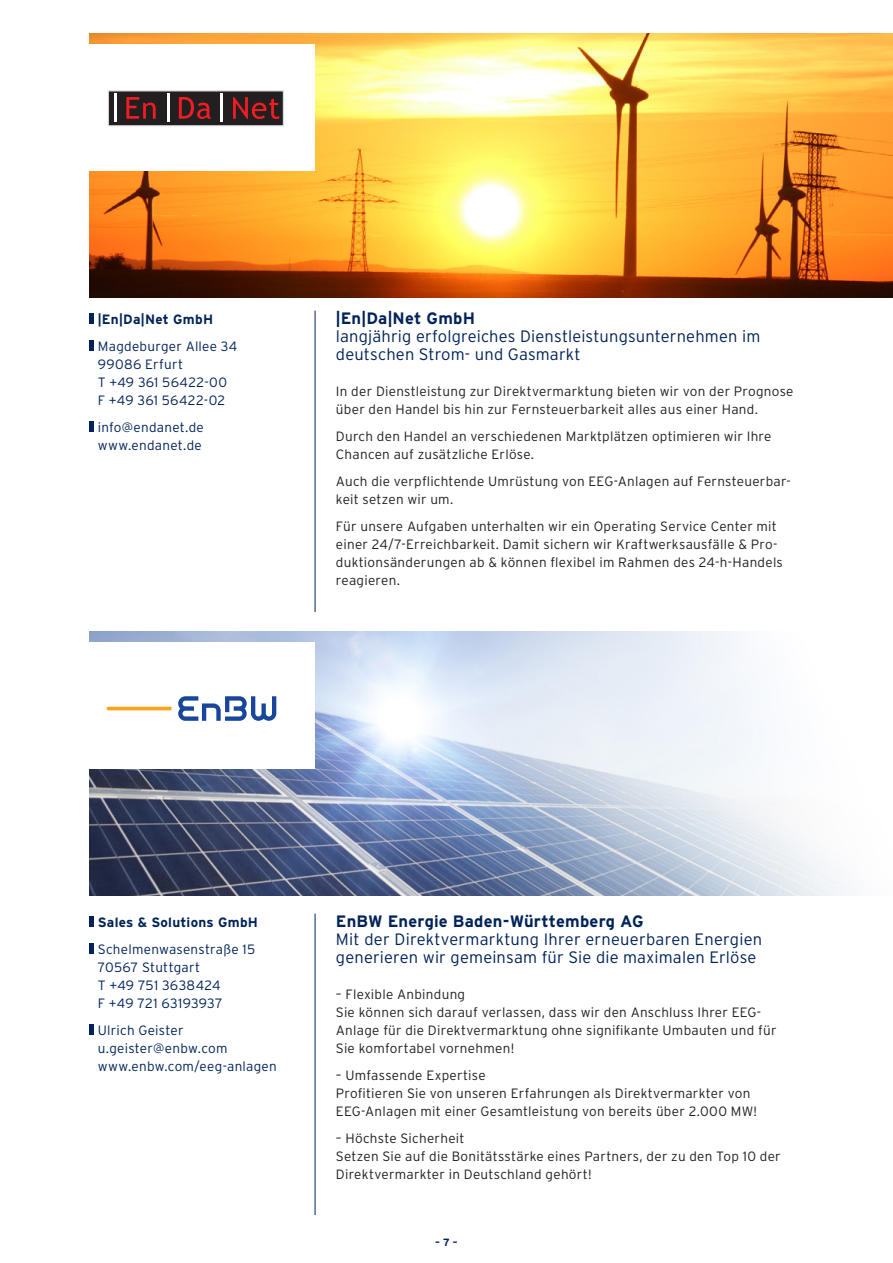
<style>
.page{position:relative;width:893px;height:1263px;background:#fff}
.page>*{position:absolute;margin:0;border:0;box-sizing:border-box;transform-origin:0 0}
.t1{font:300 16.5px/18px "Interstate";letter-spacing:.01em;color:#002359}
.t2{font:700 16.5px "Interstate";letter-spacing:.015em;color:#002359}
.t3{font:300 13.5px/18px "Interstate";letter-spacing:.02em;color:#231f20}
.t4{font:300 13.5px/18px "Interstate";letter-spacing:.02em;color:#002359}
.t5{font:700 13.5px "Interstate";letter-spacing:.02em;color:#002359}
.t6{font:700 10.5px "Interstate";color:#002359}
</style>
<div class="page">
<img style="left:89px;top:33px;width:804px;height:264px">
<img style="left:89px;top:631px;width:755px;height:264px">
<div style="left:72px;top:45px;width:242px;height:126px;background:#fff"></div>
<div style="left:72px;top:643px;width:242px;height:126px;background:#fff"></div>
<hr style="left:315px;top:311px;width:1px;height:301px;background:#002359">
<hr style="left:315px;top:914px;width:1px;height:301px;background:#002359">
<hr style="left:89px;top:313px;width:4px;height:11px;background:#002359">
<hr style="left:89px;top:340px;width:4px;height:11px;background:#002359">
<hr style="left:89px;top:421px;width:4px;height:11px;background:#002359">
<hr style="left:89px;top:916px;width:4px;height:11px;background:#002359">
<hr style="left:89px;top:943px;width:4px;height:11px;background:#002359">
<hr style="left:89px;top:1024px;width:4px;height:11px;background:#002359">
<div style="left:108px;top:91px;width:175px;height:35px;background:#231f20"></div>
<div style="left:108px;top:90px;width:176px;height:36px;border:1px solid #d1d2d4"></div>
<svg style="left:126px;top:97px;width:30px;height:22px"></svg>
<svg style="left:179px;top:97px;width:32px;height:22px"></svg>
<svg style="left:233px;top:97px;width:46px;height:22px"></svg>
<hr style="left:114px;top:93px;width:3px;height:29px;background:#fff">
<hr style="left:167px;top:93px;width:3px;height:29px;background:#fff">
<hr style="left:220px;top:93px;width:3px;height:29px;background:#fff">
<svg style="left:178px;top:696px;width:98px;height:25px"></svg>
<svg style="left:107px;top:707px;width:64px;height:3px"></svg>
<p class="t5" style="left:98px;top:312px;width:117px">|En|Da|Net GmbH</p>
<p class="t4" style="left:98px;top:337px;width:141px">Magdeburger Allee 34<br>99086 Erfurt<br>T +49 361 56422-00<br>F +49 361 56422-02</p>
<p class="t4" style="left:98px;top:418px;width:108px">info@endanet.de www.endanet.de</p>
<p class="t2" style="left:336px;top:309px;width:141px">|En|Da|Net GmbH</p>
<p class="t1" style="left:336px;top:327px;width:426px">langjährig erfolgreiches Dienstleistungsunternehmen im deutschen Strom- und Gasmarkt</p>
<p class="t3" style="left:336px;top:382px;width:459px">In der Dienstleistung zur Direktvermarktung bieten wir von der Prognose über den Handel bis hin zur Fernsteuerbarkeit alles aus einer Hand.</p>
<p class="t3" style="left:336px;top:427px;width:437px">Durch den Handel an verschiedenen Marktplätzen optimieren wir Ihre<br>Chancen auf zusätzliche Erlöse.</p>
<p class="t3" style="left:336px;top:472px;width:456px">Auch die verpflichtende Umrüstung von EEG-Anlagen auf Fernsteuerbar&shy;keit setzen wir um.</p>
<p class="t3" style="left:336px;top:517px;width:448px">Für unsere Aufgaben unterhalten wir ein Operating Service Center mit einer 24/7-Erreichbarkeit. Damit sichern wir Kraftwerksausfälle &amp; Pro&shy;duktionsänderungen ab &amp; können flexibel im Rahmen des 24-h-Handels reagieren.</p>
<p class="t5" style="left:98px;top:915px;width:162px">Sales &amp; Solutions GmbH</p>
<p class="t4" style="left:98px;top:940px;width:159px">Schelmenwasenstraße 15<br>70567 Stuttgart<br>T +49 751 3638424<br>F +49 721 63193937</p>
<p class="t4" style="left:98px;top:1021px;width:181px">Ulrich Geister u.geister@enbw.com www.enbw.com/eeg-anlagen</p>
<p class="t2" style="left:336px;top:912px;width:309px">EnBW Energie Baden-Württemberg AG</p>
<p class="t1" style="left:336px;top:930px;width:428px">Mit der Direktvermarktung Ihrer erneuerbaren Energien generieren wir gemeinsam für Sie die maximalen Erlöse</p>
<p class="t3" style="left:336px;top:985px;width:442px">– Flexible Anbindung<br>Sie können sich darauf verlassen, dass wir den Anschluss Ihrer EEG-Anlage für die Direktvermarktung ohne signifikante Umbauten und für Sie komfortabel vornehmen!</p>
<p class="t3" style="left:336px;top:1066px;width:423px">– Umfassende Expertise<br>Profitieren Sie von unseren Erfahrungen als Direktvermarkter von<br>EEG-Anlagen mit einer Gesamtleistung von bereits über 2.000 MW!</p>
<p class="t3" style="left:336px;top:1129px;width:446px">– Höchste Sicherheit<br>Setzen Sie auf die Bonitätsstärke eines Partners, der zu den Top 10 der<br>Direktvermarkter in Deutschland gehört!</p>
<p class="t6" style="left:435px;top:1237px;width:24px">– 7 –</p>
</div>
